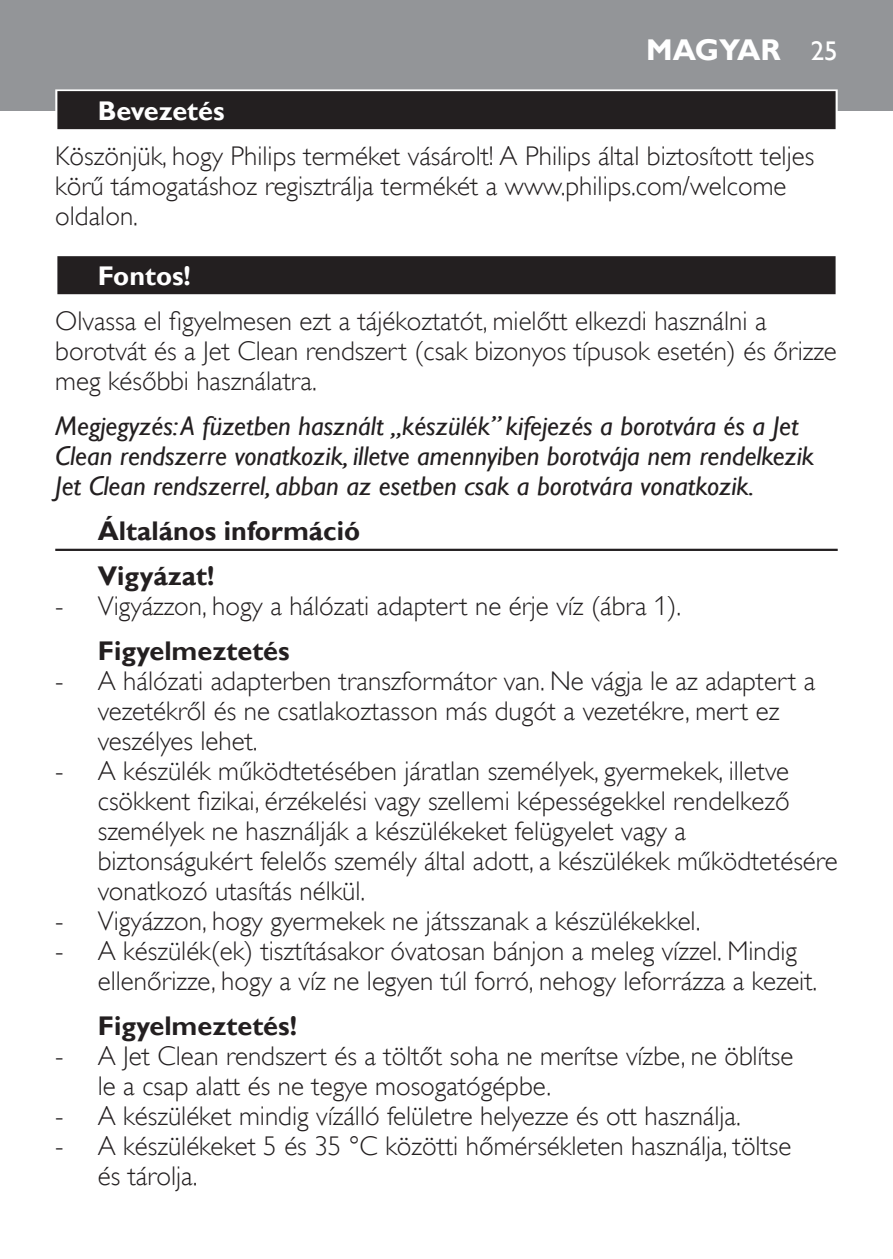
<style>
.page{position:relative;width:893px;height:1259px;background:#fff}
.page>*{position:absolute;margin:0;border:0;box-sizing:border-box;transform-origin:0 0}
.t1{font:700 30px "Gill Sans Alt One WGL";color:#fff}
.t2{font:27px/30px "Gill Sans Alt One WGL Light";color:#231f20}
.t3{font:italic 27px/30px "Gill Sans Alt One WGL";color:#231f20}
.t4{font:700 27px/45px "Gill Sans Alt One WGL";color:#231f20}
.t5{font:700 27px "Gill Sans Alt One WGL";color:#fff}
.t6{font:27px "Gill Sans Alt One WGL";color:#fff}
</style>
<div class="page">
<div style="left:0;top:0;width:893px;height:111px;background:#939598"></div>
<div style="left:55px;top:89px;width:783px;height:43px;background:linear-gradient(to right,#dcdbdc,#dcdbdc)"></div>
<div style="left:57px;top:91px;width:779px;height:38px;background:#231f20"></div>
<div style="left:55px;top:254px;width:783px;height:43px;background:linear-gradient(to right,#cecdce,#cecdce)"></div>
<div style="left:57px;top:256px;width:779px;height:38px;background:#231f20"></div>
<hr style="left:55px;top:549px;width:783px;height:2px;background:#231f20">
<p class="t1" style="left:646px;top:29px;width:136px">Magyar</p>
<p class="t6" style="left:811px;top:32px;width:28px">25</p>
<p class="t5" style="left:98px;top:92px;width:128px">Bevezetés</p>
<p class="t2" style="left:55px;top:141px;width:760px">Köszönjük, hogy Philips terméket vásárolt! A Philips által biztosított teljes körű támogatáshoz regisztrálja termékét a www.philips.com/welcome oldalon.</p>
<p class="t5" style="left:98px;top:257px;width:95px">Fontos!</p>
<p class="t2" style="left:55px;top:306px;width:783px">Olvassa el figyelmesen ezt a tájékoztatót, mielőtt elkezdi használni a borotvát és a Jet Clean rendszert (csak bizonyos típusok esetén) és őrizze meg későbbi használatra.</p>
<p class="t3" style="left:55px;top:411px;width:760px">Megjegyzés: A füzetben használt „készülék” kifejezés a borotvára és a Jet<br>Clean rendszerre vonatkozik, illetve amennyiben borotvája nem rendelkezik<br>Jet Clean rendszerrel, abban az esetben csak a borotvára vonatkozik.</p>
<p class="t4" style="left:98px;top:508px;width:264px">Általános információ<br>Vigyázat!</p>
<p class="t2" style="left:55px;top:591px;width:628px">- Vigyázzon, hogy a hálózati adaptert ne érje víz (ábra 1).</p>
<p class="t4" style="left:98px;top:628px;width:193px">Figyelmeztetés</p>
<p class="t2" style="left:98px;top:666px;width:719px;text-indent:-43px">- A hálózati adapterben transzformátor van. Ne vágja le az adaptert a vezetékről és ne csatlakoztasson más dugót a vezetékre, mert ez veszélyes lehet.</p>
<p class="t2" style="left:98px;top:756px;width:741px;text-indent:-43px">- A készülék működtetésében járatlan személyek, gyermekek, illetve csökkent fizikai, érzékelési vagy szellemi képességekkel rendelkező személyek ne használják a készülékeket felügyelet vagy a biztonságukért felelős személy által adott, a készülékek működtetésére vonatkozó utasítás nélkül.</p>
<p class="t2" style="left:55px;top:906px;width:647px">- Vigyázzon, hogy gyermekek ne játsszanak a készülékekkel.</p>
<p class="t2" style="left:98px;top:936px;width:721px;text-indent:-43px">- A készülék(ek) tisztításakor óvatosan bánjon a meleg vízzel. Mindig ellenőrizze, hogy a víz ne legyen túl forró, nehogy leforrázza a kezeit.</p>
<p class="t4" style="left:98px;top:1003px;width:201px">Figyelmeztetés!</p>
<p class="t2" style="left:98px;top:1041px;width:697px;text-indent:-43px">- A Jet Clean rendszert és a töltőt soha ne merítse vízbe, ne öblítse le a csap alatt és ne tegye mosogatógépbe.</p>
<p class="t2" style="left:55px;top:1101px;width:687px">- A készüléket mindig vízálló felületre helyezze és ott használja.</p>
<p class="t2" style="left:98px;top:1131px;width:695px;text-indent:-43px">- A készülékeket 5 és 35 °C közötti hőmérsékleten használja, töltse és tárolja.</p>
</div>
